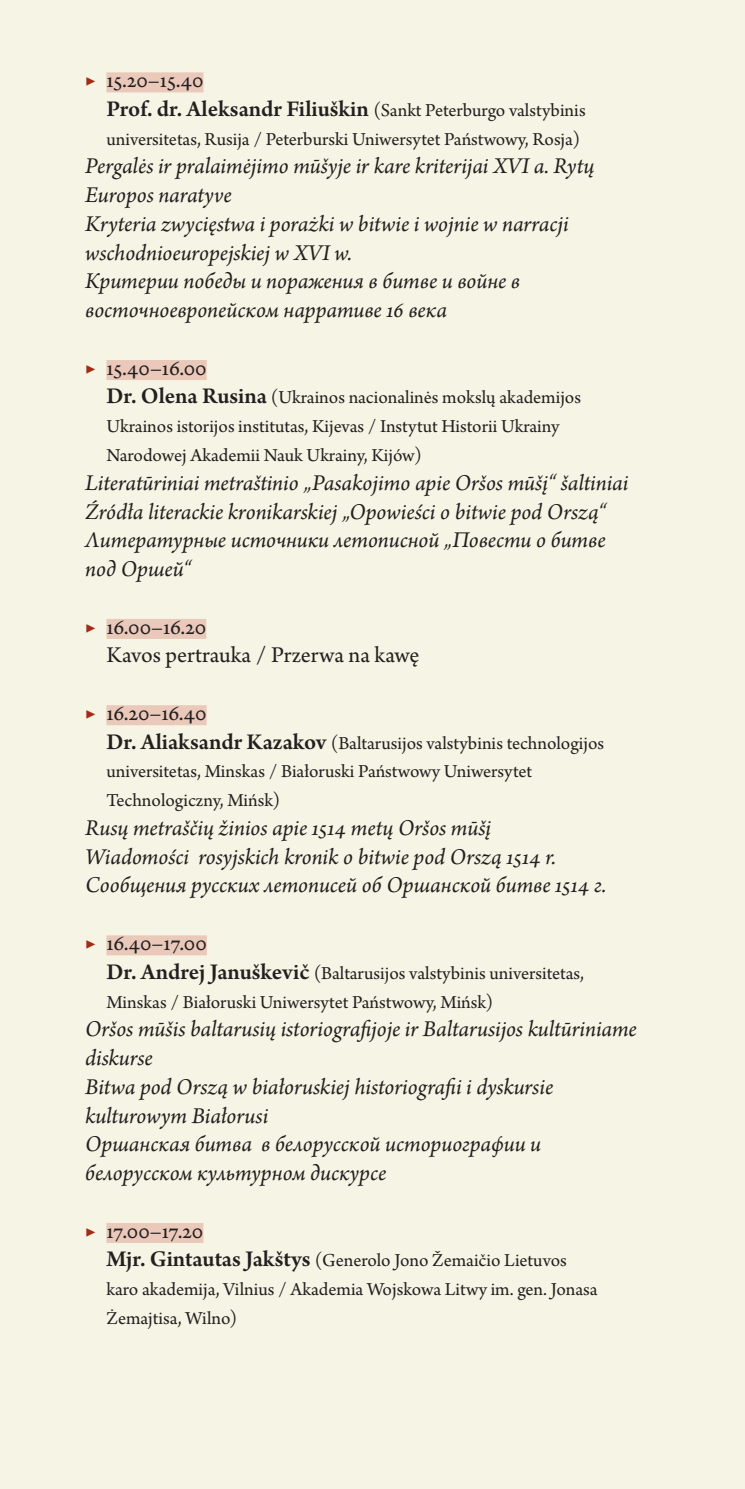
<style>
.page{position:relative;width:745px;height:1489px;background:#fff}
.page>*{position:absolute;margin:0;border:0;box-sizing:border-box;transform-origin:0 0}
.Tekstas_be{font:italic 23.75px/28.8px "Arno Pro";letter-spacing:-.005em;color:#231f20}
.tekstas_trikampiukui{font:23.75px "Arno Pro";letter-spacing:-.01em;color:#231f20}
.Tekstas{font:23.75px "Arno Pro";letter-spacing:.005em;color:#231f20}
.Tekstas-2{font:19.25px/28.8px "Arno Pro";letter-spacing:-.005em;color:#231f20}
.s1{font-weight:600;color:#a32c16}
.s2{font-weight:600;font-size:23.75px}
</style>
<div class="page">
<div style="left:0;top:0;width:744px;height:1488px;background:#f6f4e4"></div>
<div style="left:106px;top:72px;width:97px;height:20px;background:#eac9ba"></div>
<div style="left:106px;top:360px;width:100px;height:20px;background:#eac9ba"></div>
<div style="left:106px;top:619px;width:100px;height:20px;background:#eac9ba"></div>
<div style="left:106px;top:705px;width:100px;height:20px;background:#eac9ba"></div>
<div style="left:106px;top:935px;width:101px;height:20px;background:#eac9ba"></div>
<div style="left:106px;top:1222px;width:97px;height:20px;background:#eac9ba"></div>
<p class="tekstas_trikampiukui" style="left:85px;top:66px;width:120px"><span class="s1">▶</span> 15.20–15.40</p>
<p class="Tekstas-2" style="left:106px;top:97px;width:480px"><span class="s2">Prof. dr. Aleksandr Filiuškin</span> (Sankt Peterburgo valstybinis universitetas, Rusija / Peterburski Uniwersytet Państwowy, Rosja)</p>
<p class="Tekstas_be" style="left:85px;top:153px;width:510px">Pergalės ir pralaimėjimo mūšyje ir kare kriterijai XVI a. Rytų<br>Europos naratyve</p>
<p class="Tekstas_be" style="left:85px;top:211px;width:485px">Kryteria zwycięstwa i porażki w bitwie i wojnie w narracji wschodnioeuropejskiej w XVI w.</p>
<p class="Tekstas_be" style="left:85px;top:268px;width:436px">Критерии победы и поражения в битве и войне в восточноевропейском нарративе 16 века</p>
<p class="tekstas_trikampiukui" style="left:85px;top:354px;width:123px"><span class="s1">▶</span> 15.40–16.00</p>
<p class="Tekstas-2" style="left:106px;top:384px;width:476px"><span class="s2">Dr. Olena Rusina</span> (Ukrainos nacionalinės mokslų akademijos<br>Ukrainos istorijos institutas, Kijevas / Instytut Historii Ukrainy<br>Narodowej Akademii Nauk Ukrainy, Kijów)</p>
<p class="Tekstas_be" style="left:85px;top:469px;width:544px">Literatūriniai metraštinio „Pasakojimo apie Oršos mūšį“ šaltiniai</p>
<p class="Tekstas_be" style="left:85px;top:498px;width:523px">Źródła literackie kronikarskiej „Opowieści o bitwie pod Orszą“</p>
<p class="Tekstas_be" style="left:85px;top:527px;width:521px">Литературные источники летописной „Повести о битве под Оршей“</p>
<p class="tekstas_trikampiukui" style="left:85px;top:613px;width:122px"><span class="s1">▶</span> 16.00–16.20</p>
<p class="Tekstas" style="left:106px;top:641px;width:314px">Kavos pertrauka / Przerwa na kawę</p>
<p class="tekstas_trikampiukui" style="left:85px;top:699px;width:123px"><span class="s1">▶</span> 16.20–16.40</p>
<p class="Tekstas-2" style="left:106px;top:729px;width:499px"><span class="s2">Dr. Aliaksandr Kazakov</span> (Baltarusijos valstybinis technologijos universitetas, Minskas / Białoruski Państwowy Uniwersytet<br>Technologiczny, Mińsk)</p>
<p class="Tekstas_be" style="left:85px;top:814px;width:407px">Rusų metraščių žinios apie 1514 metų Oršos mūšį</p>
<p class="Tekstas_be" style="left:85px;top:843px;width:472px">Wiadomości rosyjskich kronik o bitwie pod Orszą 1514 r.</p>
<p class="Tekstas_be" style="left:85px;top:872px;width:522px">Сообщения русских летописей об Оршанской битве 1514 г.</p>
<p class="tekstas_trikampiukui" style="left:85px;top:929px;width:123px"><span class="s1">▶</span> 16.40–17.00</p>
<p class="Tekstas-2" style="left:106px;top:959px;width:479px"><span class="s2">Dr. Andrej Januškevič</span> (Baltarusijos valstybinis universitetas,<br>Minskas / Białoruski Uniwersytet Państwowy, Mińsk)</p>
<p class="Tekstas_be" style="left:85px;top:1016px;width:553px">Oršos mūšis baltarusių istoriografijoje ir Baltarusijos kultūriniame diskurse</p>
<p class="Tekstas_be" style="left:85px;top:1073px;width:469px">Bitwa pod Orszą w białoruskiej historiografii i dyskursie kulturowym Białorusi</p>
<p class="Tekstas_be" style="left:85px;top:1131px;width:457px">Оршанская битва в белорусской историографии и белорусском культурном дискурсе</p>
<p class="tekstas_trikampiukui" style="left:85px;top:1216px;width:120px"><span class="s1">▶</span> 17.00–17.20</p>
<p class="Tekstas-2" style="left:106px;top:1247px;width:492px"><span class="s2">Mjr. Gintautas Jakštys</span> (Generolo Jono Žemaičio Lietuvos karo akademija, Vilnius / Akademia Wojskowa Litwy im. gen. Jonasa<br>Żemajtisa, Wilno)</p>
</div>
